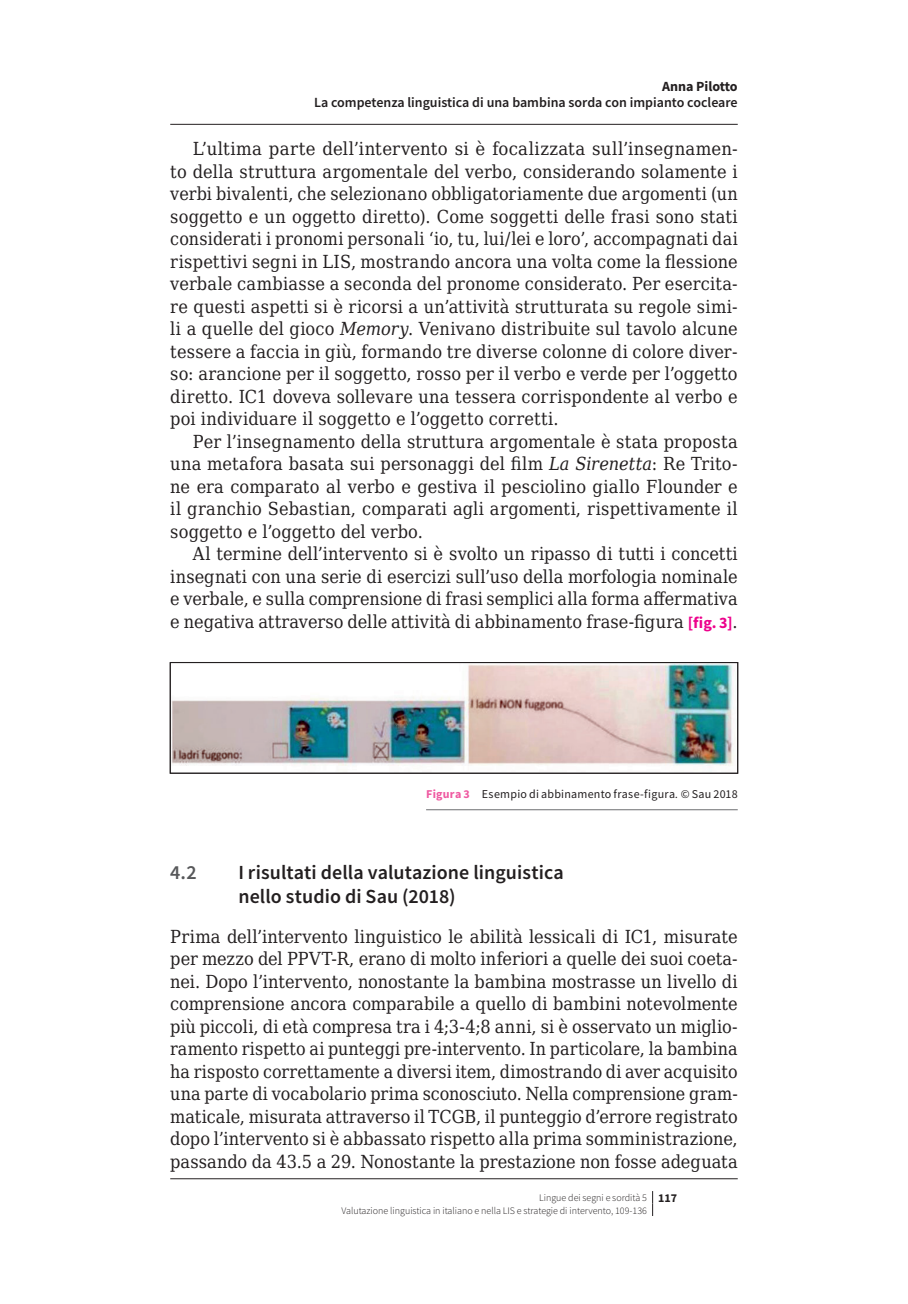
<style>
.page{position:relative;width:908px;height:1304px;background:#fff}
.page>*{position:absolute;margin:0;border:0;box-sizing:border-box;transform-origin:0 0}
.t1{font:600 20px/23.8px "Source Sans Pro";letter-spacing:.005em;color:#231f20}
.t2{font:600 20px "Source Sans Pro";color:#57585a}
._032-ecf-para-2{font:18px/22.6px "DejaVu Serif Condensed";letter-spacing:.01em;color:#231f20;text-align:justify}
._031-ecf-para-1{font:18px/22.4px "DejaVu Serif Condensed";color:#231f20;text-align:justify}
.t3{font:600 14px "Source Sans Pro";color:#231f20}
.t4{font:700 14px "Source Sans Pro";color:#231f20}
._055e-ecf-figura-didascalia_dx___filetto{font:12px "Source Sans Pro";letter-spacing:.02em;color:#231f20}
.t5{font:300 10px/12.4px "Source Sans Pro";color:#231f20}
.s1{font-style:italic}
.s2{font-family:"Source Sans Pro";font-weight:700;font-size:16px;color:#ed028c}
.s3{font-weight:700;color:#ef59a1}
.s4{font-weight:700;font-size:12px}
</style>
<div class="page">
<svg style="left:652px;top:1191px;width:1px;height:25px"></svg>
<hr style="left:426px;top:809px;width:311px;height:1px;background:#6c6d70">
<img style="left:170px;top:662px;width:567px;height:109px">
<hr style="left:170px;top:124px;width:567px;height:1px;background:#231f20">
<hr style="left:170px;top:1178px;width:567px;height:1px;background:#231f20">
<p class="t4" style="left:661px;top:77px;width:77px">Anna Pilotto</p>
<p class="t3" style="left:314px;top:94px;width:425px">La competenza linguistica di una bambina sorda con impianto cocleare</p>
<p class="_032-ecf-para-2" style="left:170px;top:137px;width:569px;text-indent:23px">L’ultima parte dell’intervento si è focalizzata sull’insegnamen&shy;to della struttura argomentale del verbo, considerando solamente i verbi bivalenti, che selezionano obbligatoriamente due argomenti (un soggetto e un oggetto diretto). Come soggetti delle frasi sono stati considerati i pronomi personali ‘io, tu, lui/lei e loro’, accompagnati dai rispettivi segni in LIS, mostrando ancora una volta come la flessione verbale cambiasse a seconda del pronome considerato. Per esercita&shy;re questi aspetti si è ricorsi a un’attività strutturata su regole simi&shy;li a quelle del gioco <span class="s1">Memory</span>. Venivano distribuite sul tavolo alcune tessere a faccia in giù, formando tre diverse colonne di colore diver&shy;so: arancione per il soggetto, rosso per il verbo e verde per l’oggetto diretto. IC1 doveva sollevare una tessera corrispondente al verbo e poi individuare il soggetto e l’oggetto corretti.</p>
<p class="_032-ecf-para-2" style="left:170px;top:430px;width:568px;text-indent:23px">Per l’insegnamento della struttura argomentale è stata proposta una metafora basata sui personaggi del film <span class="s1">La Sirenetta</span>: Re Trito&shy;ne era comparato al verbo e gestiva il pesciolino giallo Flounder e il granchio Sebastian, comparati agli argomenti, rispettivamente il soggetto e l’oggetto del verbo.</p>
<p class="_032-ecf-para-2" style="left:170px;top:542px;width:569px;text-indent:23px">Al termine dell’intervento si è svolto un ripasso di tutti i concetti insegnati con una serie di esercizi sull’uso della morfologia nominale e verbale, e sulla comprensione di frasi semplici alla forma affermativa e negativa attraverso delle attività di abbinamento frase-figura <span class="s2">[fig. 3]</span>.</p>
<p class="_055e-ecf-figura-didascalia_dx___filetto" style="left:426px;top:787px;width:313px"><span class="s3">Figura 3</span> Esempio di abbinamento frase-figura<span class="s1">.</span> © Sau 2018</p>
<p class="t2" style="left:170px;top:859px;width:28px">4.2</p>
<p class="t1" style="left:238px;top:860px;width:327px">I risultati della valutazione linguistica nello studio di Sau (2018)</p>
<p class="_031-ecf-para-1" style="left:170px;top:925px;width:568px">Prima dell’intervento linguistico le abilità lessicali di IC1, misurate per mezzo del PPVT-R, erano di molto inferiori a quelle dei suoi coeta&shy;nei. Dopo l’intervento, nonostante la bambina mostrasse un livello di comprensione ancora comparabile a quello di bambini notevolmente più piccoli, di età compresa tra i 4;3‑4;8 anni, si è osservato un miglio&shy;ramento rispetto ai punteggi pre-intervento. In particolare, la bambina ha risposto correttamente a diversi item, dimostrando di aver acquisito una parte di vocabolario prima sconosciuto. Nella comprensione gram&shy;maticale, misurata attraverso il TCGB, il punteggio d’errore registrato dopo l’intervento si è abbassato rispetto alla prima somministrazione, passando da 43.5 a 29. Nonostante la prestazione non fosse adeguata</p>
<p class="t5" style="left:341px;top:1191px;width:337px;text-indent:198px">Lingue dei segni e sordità 5 <span class="s4">117<br></span>Valutazione linguistica in italiano e nella LIS e strategie di intervento, 109-136</p>
</div>
